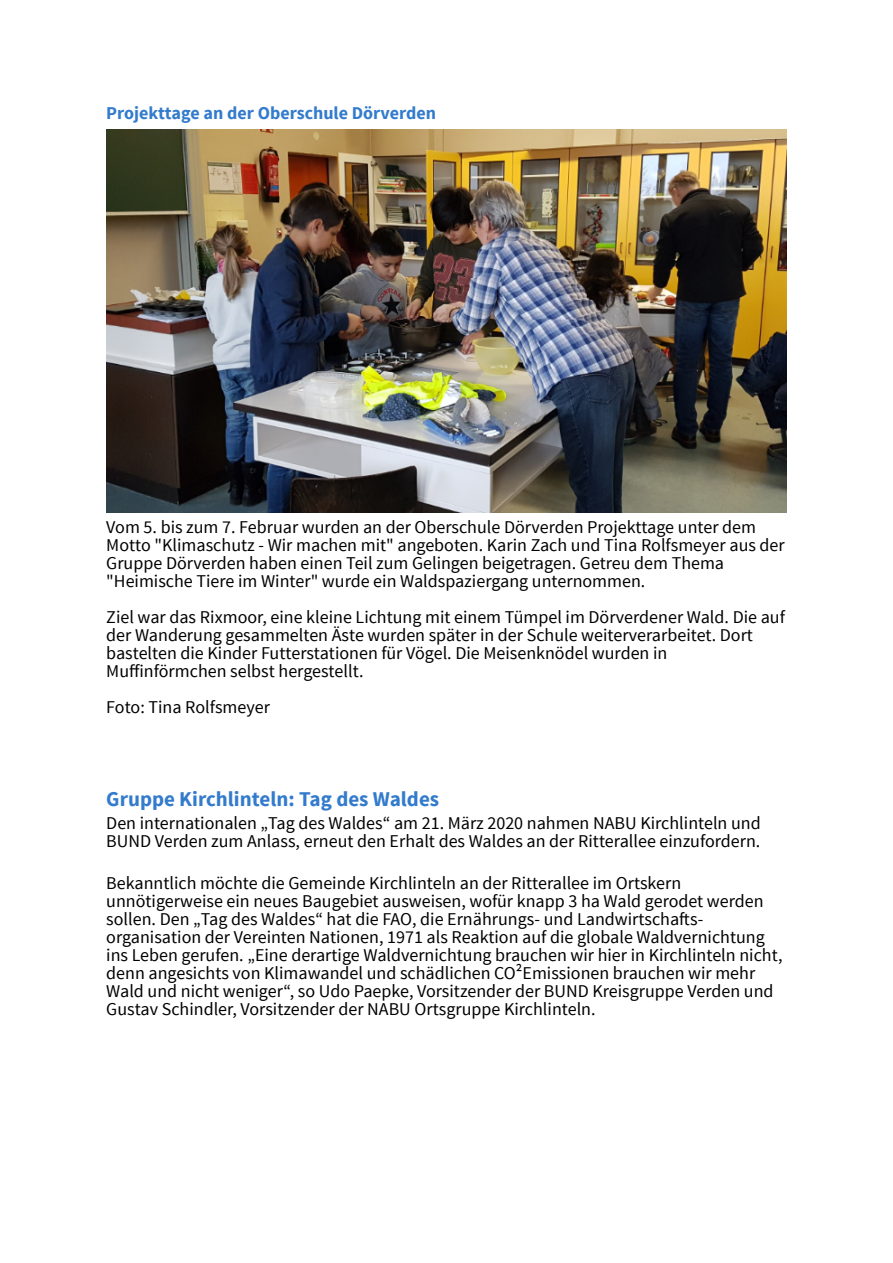
<style>
.page{position:relative;width:893px;height:1263px;background:#fff}
.page>*{position:absolute;margin:0;border:0;box-sizing:border-box;transform-origin:0 0}
.t1{font:700 21px "Source Sans Pro";color:#337bcc}
.t2{font:18px/18px "Source Sans Pro";color:#000}
.t3{font:700 18px "Source Sans Pro";color:#337bcc}
</style>
<div class="page">
<img style="left:106px;top:130px;width:681px;height:382px">
<p class="t3" style="left:106px;top:105px;width:331px">Projekttage an der Oberschule Dörverden</p>
<p class="t2" style="left:106px;top:519px;width:680px">Vom 5. bis zum 7. Februar wurden an der Oberschule Dörverden Projekttage unter dem Motto "Klimaschutz - Wir machen mit" angeboten. Karin Zach und Tina Rolfsmeyer aus der Gruppe Dörverden haben einen Teil zum Gelingen beigetragen. Getreu dem Thema "Heimische Tiere im Winter" wurde ein Waldspaziergang unternommen.</p>
<p class="t2" style="left:106px;top:609px;width:680px">Ziel war das Rixmoor, eine kleine Lichtung mit einem Tümpel im Dörverdener Wald. Die auf der Wanderung gesammelten Äste wurden später in der Schule weiterverarbeitet. Dort bastelten die Kinder Futterstationen für Vögel. Die Meisenknödel wurden in Muffinförmchen selbst hergestellt.</p>
<p class="t2" style="left:106px;top:699px;width:165px">Foto: Tina Rolfsmeyer</p>
<p class="t1" style="left:106px;top:791px;width:334px">Gruppe Kirchlinteln: Tag des Waldes</p>
<p class="t2" style="left:106px;top:815px;width:656px">Den internationalen „Tag des Waldes“ am 21. März 2020 nahmen NABU Kirchlinteln und<br>BUND Verden zum Anlass, erneut den Erhalt des Waldes an der Ritterallee einzufordern.</p>
<p class="t2" style="left:106px;top:875px;width:678px">Bekanntlich möchte die Gemeinde Kirchlinteln an der Ritterallee im Ortskern unnötigerweise ein neues Baugebiet ausweisen, wofür knapp 3 ha Wald gerodet werden sollen. Den „Tag des Waldes“ hat die FAO, die Ernährungs- und Landwirtschafts&shy;organisation der Vereinten Nationen, 1971 als Reaktion auf die globale Waldvernichtung ins Leben gerufen. „Eine derartige Waldvernichtung brauchen wir hier in Kirchlinteln nicht, denn angesichts von Klimawandel und schädlichen CO²Emissionen brauchen wir mehr Wald und nicht weniger“, so Udo Paepke, Vorsitzender der BUND Kreisgruppe Verden und Gustav Schindler, Vorsitzender der NABU Ortsgruppe Kirchlinteln.</p>
</div>
